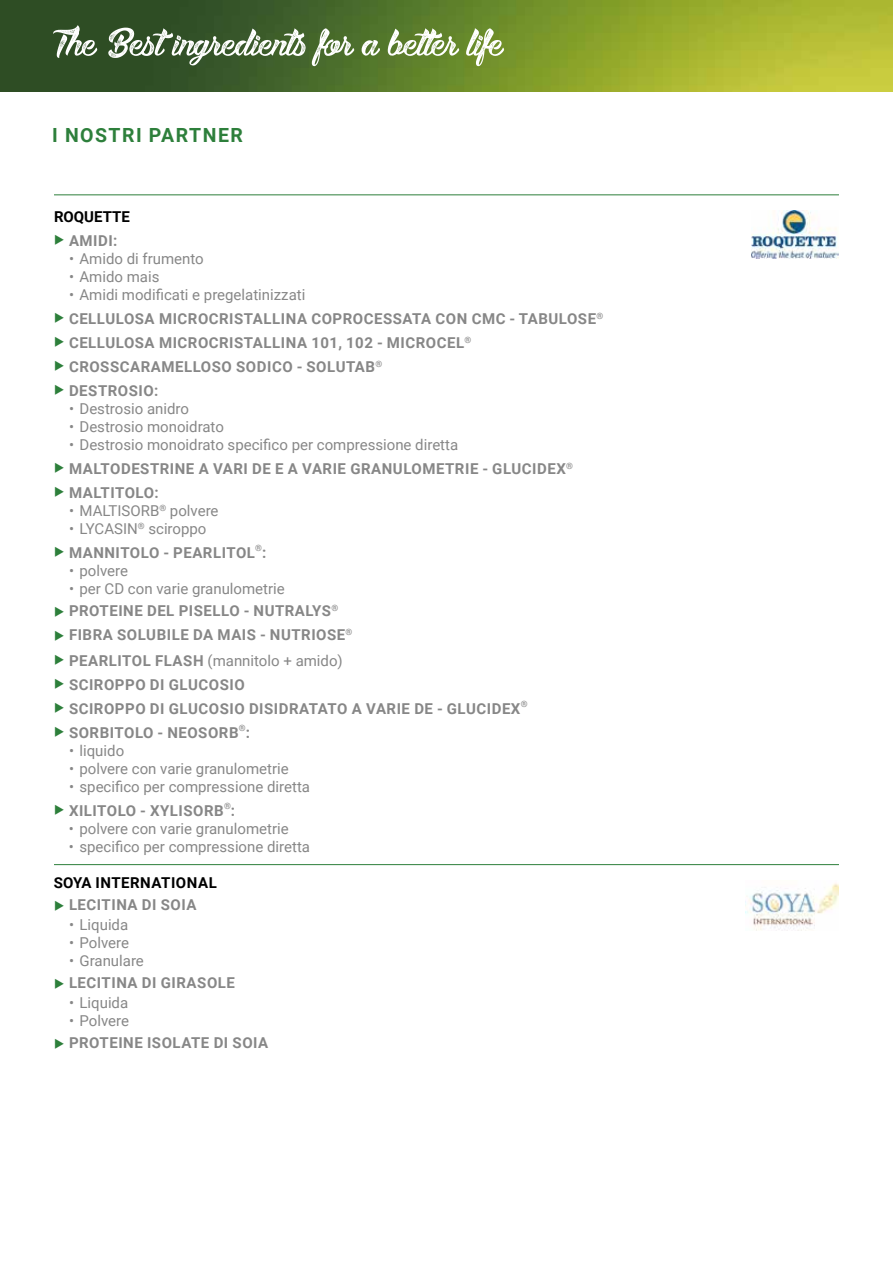
<style>
.page{position:relative;width:893px;height:1263px;background:#fff}
.page>*{position:absolute;margin:0;border:0;box-sizing:border-box;transform-origin:0 0}
.t1{font:51px "Boulevard Saint Denis";color:#fff}
.t2{font:700 19.5px "Roboto";letter-spacing:.075em;color:#2d7f3b}
.t3{font:700 15px "Roboto";letter-spacing:.035em;color:#878787}
.t4{font:15px "Roboto";color:#878787}
.t5{font:700 15px "Roboto";letter-spacing:.035em;color:#000}
.t6{font:700 15px "Roboto";letter-spacing:.015em;color:#000}
.s1{color:#2d7f3b}
.s2{font-weight:700}
</style>
<div class="page">
<img style="left:0;top:0;width:893px;height:91px">
<hr style="left:54px;top:195px;width:785px;height:1px;background:#2d7f3b">
<hr style="left:54px;top:864px;width:785px;height:1px;background:#2d7f3b">
<img style="left:751px;top:211px;width:88px;height:47px">
<img style="left:745px;top:883px;width:93px;height:47px">
<h1 class="t1" style="left:53px;top:20px;width:453px">The Best ingredients for a better life</h1>
<h2 class="t2" style="left:52px;top:122px;width:192px">I NOSTRI PARTNER</h2>
<p class="t6" style="left:54px;top:206px;width:77px">ROQUETTE</p>
<p class="t3" style="left:54px;top:230px;width:65px"><span class="s1">◆</span> AMIDI:</p>
<p class="t4" style="left:69px;top:248px;width:136px">• Amido di frumento</p>
<p class="t4" style="left:69px;top:266px;width:92px">• Amido mais</p>
<p class="t4" style="left:69px;top:284px;width:238px">• Amidi modificati e pregelatinizzati</p>
<p class="t3" style="left:54px;top:308px;width:551px"><span class="s1">◆</span> CELLULOSA MICROCRISTALLINA COPROCESSATA CON CMC - TABULOSE<sup>®</sup></p>
<p class="t3" style="left:54px;top:332px;width:419px"><span class="s1">◆</span> CELLULOSA MICROCRISTALLINA 101, 102 - MICROCEL<sup>®</sup></p>
<p class="t3" style="left:54px;top:356px;width:330px"><span class="s1">◆</span> CROSSCARAMELLOSO SODICO - SOLUTAB<sup>®</sup></p>
<p class="t3" style="left:54px;top:380px;width:106px"><span class="s1">◆</span> DESTROSIO:</p>
<p class="t4" style="left:69px;top:398px;width:122px">• Destrosio anidro</p>
<p class="t4" style="left:69px;top:416px;width:156px">• Destrosio monoidrato</p>
<p class="t4" style="left:69px;top:434px;width:391px">• Destrosio monoidrato specifico per compressione diretta</p>
<p class="t3" style="left:54px;top:458px;width:520px"><span class="s1">◆</span> MALTODESTRINE A VARI DE E A VARIE GRANULOMETRIE - GLUCIDEX<sup>®</sup></p>
<p class="t3" style="left:54px;top:482px;width:106px"><span class="s1">◆</span> MALTITOLO:</p>
<p class="t4" style="left:69px;top:500px;width:151px">• MALTISORB<sup>®</sup> polvere</p>
<p class="t4" style="left:69px;top:518px;width:139px">• LYCASIN<sup>®</sup> sciroppo</p>
<p class="t3" style="left:54px;top:542px;width:214px"><span class="s1">◆</span> MANNITOLO - PEARLITOL<sup>®</sup>:</p>
<p class="t4" style="left:69px;top:560px;width:61px">• polvere</p>
<p class="t4" style="left:69px;top:578px;width:217px">• per CD con varie granulometrie</p>
<p class="t3" style="left:54px;top:600px;width:286px"><span class="s1">◆</span> PROTEINE DEL PISELLO - NUTRALYS<sup>®</sup></p>
<p class="t3" style="left:54px;top:624px;width:300px"><span class="s1">◆</span> FIBRA SOLUBILE DA MAIS - NUTRIOSE<sup>®</sup></p>
<p class="t4" style="left:54px;top:650px;width:290px"><span class="s1">◆</span> <span class="s2">PEARLITOL FLASH</span> (mannitolo + amido)</p>
<p class="t3" style="left:54px;top:674px;width:192px"><span class="s1">◆</span> SCIROPPO DI GLUCOSIO</p>
<p class="t3" style="left:54px;top:698px;width:475px"><span class="s1">◆</span> SCIROPPO DI GLUCOSIO DISIDRATATO A VARIE DE - GLUCIDEX<sup>®</sup></p>
<p class="t3" style="left:54px;top:722px;width:197px"><span class="s1">◆</span> SORBITOLO - NEOSORB<sup>®</sup>:</p>
<p class="t4" style="left:69px;top:740px;width:57px">• liquido</p>
<p class="t4" style="left:69px;top:758px;width:221px">• polvere con varie granulometrie</p>
<p class="t4" style="left:69px;top:776px;width:243px">• specifico per compressione diretta</p>
<p class="t3" style="left:54px;top:800px;width:183px"><span class="s1">◆</span> XILITOLO - XYLISORB<sup>®</sup>:</p>
<p class="t4" style="left:69px;top:818px;width:221px">• polvere con varie granulometrie</p>
<p class="t4" style="left:69px;top:836px;width:243px">• specifico per compressione diretta</p>
<p class="t5" style="left:54px;top:872px;width:164px">SOYA INTERNATIONAL</p>
<p class="t3" style="left:54px;top:894px;width:144px"><span class="s1">◆</span> LECITINA DI SOIA</p>
<p class="t4" style="left:69px;top:914px;width:61px">• Liquida</p>
<p class="t4" style="left:69px;top:932px;width:62px">• Polvere</p>
<p class="t4" style="left:69px;top:950px;width:76px">• Granulare</p>
<p class="t3" style="left:54px;top:972px;width:182px"><span class="s1">◆</span> LECITINA DI GIRASOLE</p>
<p class="t4" style="left:69px;top:992px;width:61px">• Liquida</p>
<p class="t4" style="left:69px;top:1010px;width:62px">• Polvere</p>
<p class="t3" style="left:54px;top:1032px;width:216px"><span class="s1">◆</span> PROTEINE ISOLATE DI SOIA</p>
</div>
